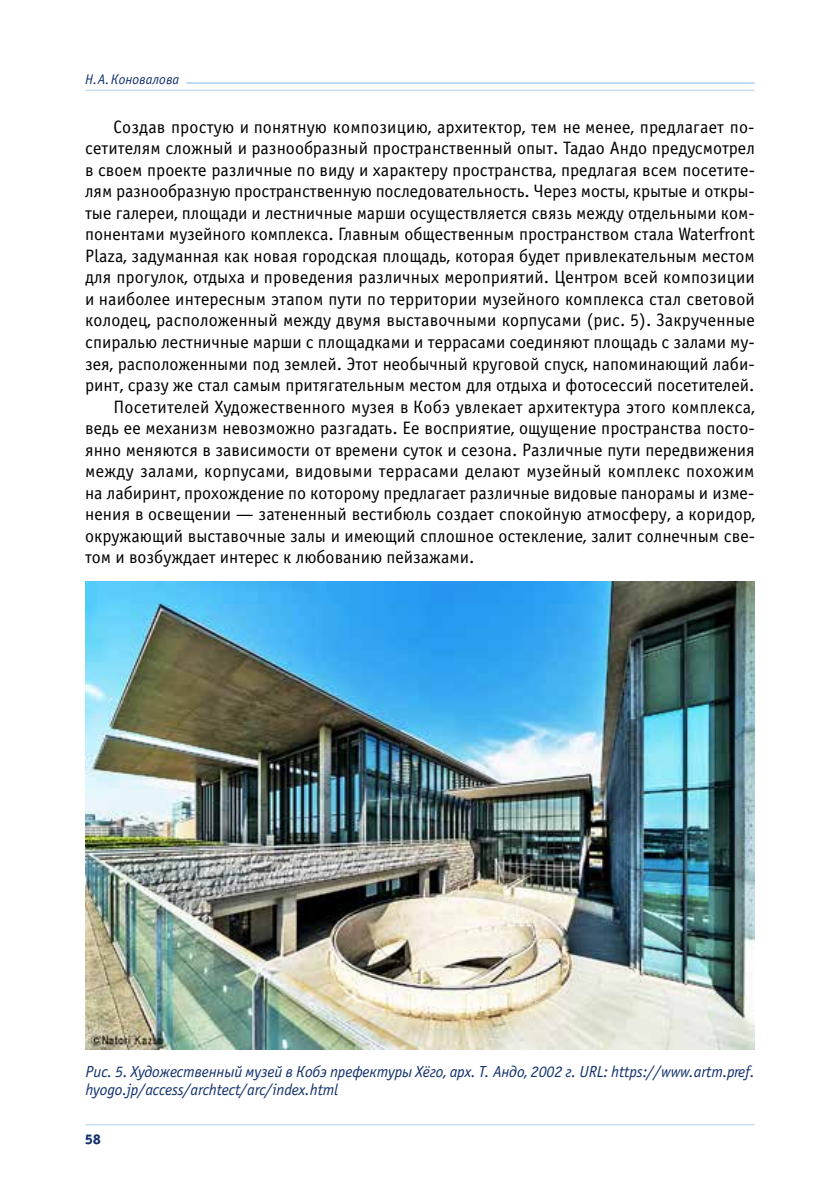
<style>
.page{position:relative;width:840px;height:1191px;background:#fff}
.page>*{position:absolute;margin:0;border:0;box-sizing:border-box;transform-origin:0 0}
.t1{font:18px "Officina Sans C";letter-spacing:.005em;color:#000}
.t2{font:italic 16px/18px "Officina Sans C";letter-spacing:-.01em;color:#12316e}
.t3{font:italic 14px "Officina Sans C";color:#12316e}
.t4{font:14px "Officina Sans Extra Bold C";color:#12316e}
</style>
<div class="page">
<img style="left:85px;top:581px;width:669px;height:468px">
<hr style="left:85px;top:90px;width:668px;height:1px;background:#add1ef">
<hr style="left:187px;top:82px;width:566px;height:2px;background:#add1ef">
<hr style="left:85px;top:1124px;width:668px;height:1px;background:#add1ef">
<p class="t3" style="left:85px;top:72px;width:96px">Н. А.Коновалова</p>
<p class="t1" style="left:113px;top:117px;width:642px">Создав простую и понятную композицию, архитектор, тем не менее, предлагает по-</p>
<p class="t1" style="left:85px;top:138px;width:671px">сетителям сложный и разнообразный пространственный опыт. Тадао Андо предусмотрел</p>
<p class="t1" style="left:85px;top:160px;width:671px">в своем проекте различные по виду и характеру пространства, предлагая всем посетите-</p>
<p class="t1" style="left:85px;top:181px;width:670px">лям разнообразную пространственную последовательность. Через мосты, крытые и откры-</p>
<p class="t1" style="left:85px;top:203px;width:670px">тые галереи, площади и лестничные марши осуществляется связь между отдельными ком-</p>
<p class="t1" style="left:85px;top:224px;width:670px">понентами музейного комплекса. Главным общественным пространством стала Waterfront</p>
<p class="t1" style="left:85px;top:246px;width:670px">Plaza, задуманная как новая городская площадь, которая будет привлекательным местом</p>
<p class="t1" style="left:85px;top:267px;width:670px">для прогулок, отдыха и проведения различных мероприятий. Центром всей композиции</p>
<p class="t1" style="left:85px;top:289px;width:670px">и наиболее интересным этапом пути по территории музейного комплекса стал световой</p>
<p class="t1" style="left:85px;top:310px;width:670px">колодец, расположенный между двумя выставочными корпусами (рис. 5). Закрученные</p>
<p class="t1" style="left:85px;top:332px;width:670px">спиралью лестничные марши с площадками и террасами соединяют площадь с залами му-</p>
<p class="t1" style="left:85px;top:354px;width:670px">зея, расположенными под землей. Этот необычный круговой спуск, напоминающий лаби-</p>
<p class="t1" style="left:85px;top:375px;width:670px">ринт, сразу же стал самым притягательным местом для отдыха и фотосессий посетителей.</p>
<p class="t1" style="left:113px;top:397px;width:642px">Посетителей Художественного музея в Кобэ увлекает архитектура этого комплекса,</p>
<p class="t1" style="left:85px;top:418px;width:670px">ведь ее механизм невозможно разгадать. Ее восприятие, ощущение пространства посто-</p>
<p class="t1" style="left:85px;top:440px;width:670px">янно меняются в зависимости от времени суток и сезона. Различные пути передвижения</p>
<p class="t1" style="left:85px;top:461px;width:670px">между залами, корпусами, видовыми террасами делают музейный комплекс похожим</p>
<p class="t1" style="left:85px;top:483px;width:670px">на лабиринт, прохождение по которому предлагает различные видовые панорамы и изме-</p>
<p class="t1" style="left:85px;top:504px;width:671px">нения в освещении — затененный вестибюль создает спокойную атмосферу, а коридор,</p>
<p class="t1" style="left:85px;top:526px;width:671px">окружающий выставочные залы и имеющий сплошное остекление, залит солнечным све-</p>
<p class="t1" style="left:85px;top:547px;width:390px">том и возбуждает интерес к любованию пейзажами.</p>
<p class="t2" style="left:85px;top:1062px;width:670px">Рис. 5. Художественный музей в Кобэ префектуры Хёго, арх. Т. Андо, 2002 г. URL: https://www.artm.pref. hyogo.jp/access/archtect/arc/index.html</p>
<p class="t4" style="left:85px;top:1130px;width:17px">58</p>
</div>
